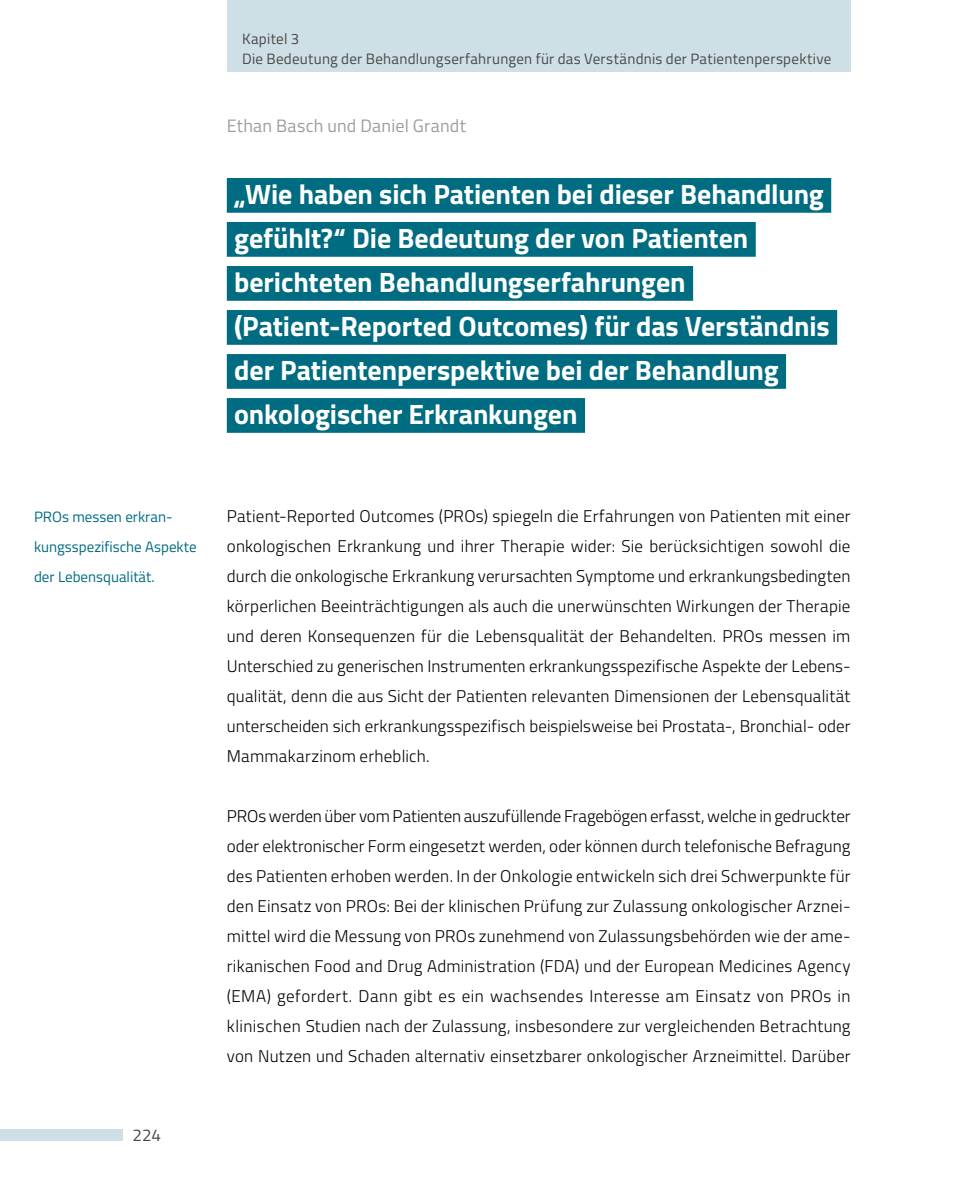
<style>
.page{position:relative;width:964px;height:1191px;background:#fff}
.page>*{position:absolute;margin:0;border:0;box-sizing:border-box;transform-origin:0 0}
.t1{font:700 28px/44px "Titillium";letter-spacing:-.005em;color:#fff}
.t2{font:18px "Titillium";letter-spacing:.01em;color:#9d9d9c}
.t3{font:300 17px/30px "Titillium";letter-spacing:.01em;color:#000}
.t4{font:17px "Titillium";color:#4a4a49}
.t5{font:15px/20px "Titillium";letter-spacing:.015em;color:#4a4a49}
.t6{font:15px/30px "Titillium";color:#006c82}
</style>
<div class="page">
<div style="left:227px;top:0;width:623px;height:71px;background:#cedfe6"></div>
<div style="left:0;top:1129px;width:123px;height:11px;background:#cedfe6"></div>
<div style="left:227px;top:178px;width:604px;height:35px;background:#006c82"></div>
<div style="left:227px;top:222px;width:529px;height:35px;background:#006c82"></div>
<div style="left:227px;top:266px;width:466px;height:35px;background:#006c82"></div>
<div style="left:227px;top:310px;width:610px;height:35px;background:#006c82"></div>
<div style="left:227px;top:354px;width:559px;height:35px;background:#006c82"></div>
<div style="left:227px;top:398px;width:358px;height:35px;background:#006c82"></div>
<p class="t5" style="left:242px;top:28px;width:591px">Kapitel 3<br>Die Bedeutung der Behandlungserfahrungen für das Verständnis der Patientenperspektive</p>
<p class="t2" style="left:227px;top:113px;width:241px">Ethan Basch und Daniel Grandt</p>
<p class="t1" style="left:234px;top:171px;width:597px">„Wie haben sich Patienten bei dieser Behandlung gefühlt?“ Die Bedeutung der von Patienten berichteten Behandlungserfahrungen (Patient-Reported Outcomes) für das Verständnis der Patientenperspektive bei der Behandlung onkologischer Erkrankungen</p>
<p class="t6" style="left:34px;top:501px;width:164px">PROs messen erkran&shy;kungsspezifische Aspekte der Lebensqualität.</p>
<p class="t4" style="left:133px;top:1122px;width:30px">224</p>
<p class="t3" style="left:227px;top:500px;width:625px">Patient-Reported Outcomes (PROs) spiegeln die Erfahrungen von Patienten mit einer onkologischen Erkrankung und ihrer Therapie wider: Sie berücksichtigen sowohl die durch die onkologische Erkrankung verursachten Symptome und erkrankungsbedingten körperlichen Beeinträchtigungen als auch die unerwünschten Wirkungen der Therapie und deren Konsequenzen für die Lebensqualität der Behandelten. PROs messen im Unterschied zu generischen Instrumenten erkrankungsspezifische Aspekte der Lebens&shy;qualität, denn die aus Sicht der Patienten relevanten Dimensionen der Lebensqualität unterscheiden sich erkrankungsspezifisch beispielsweise bei Prostata-, Bronchial- oder Mammakarzinom erheblich.</p>
<p class="t3" style="left:227px;top:800px;width:625px;text-align:justify">PROs werden über vom Patienten auszufüllende Fragebögen erfasst, welche in gedruckter oder elektronischer Form eingesetzt werden, oder können durch telefonische Befragung des Patienten erhoben werden. In der Onkologie entwickeln sich drei Schwerpunkte für den Einsatz von PROs: Bei der klinischen Prüfung zur Zulassung onkologischer Arznei&shy;mittel wird die Messung von PROs zunehmend von Zulassungsbehörden wie der ame&shy;rikanischen Food and Drug Administration (FDA) und der European Medicines Agency (EMA) gefordert. Dann gibt es ein wachsendes Interesse am Einsatz von PROs in klinischen Studien nach der Zulassung, insbesondere zur vergleichenden Betrachtung von Nutzen und Schaden alternativ einsetzbarer onkologischer Arzneimittel. Darüber</p>
</div>
